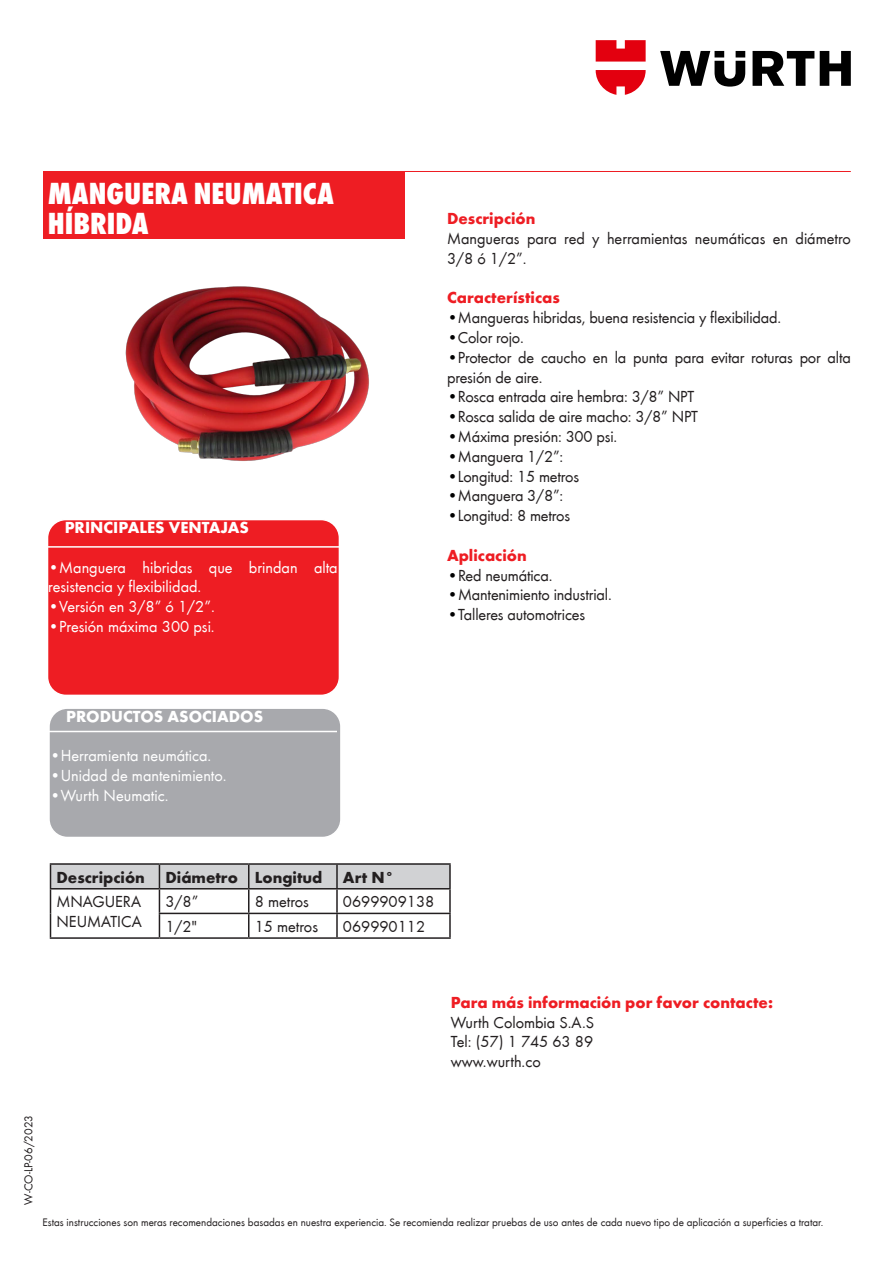
<style>
.page{position:relative;width:893px;height:1263px;background:#fff}
.page>*{position:absolute;margin:0;border:0;box-sizing:border-box;transform-origin:0 0}
.t1{font:800 condensed 31.5px/30px "Wuerth";color:#fff}
.t2{font:16.5px/19.8px "Wuerth";letter-spacing:-.01em;color:#231f20}
.t3{font:16.5px/19.8px "Wuerth";color:#fff}
.t4{font:700 16.5px "Wuerth";color:#ee1d23}
.t5{font:700 16.5px "Wuerth";color:#fff}
.t6{font:700 16.5px "Wuerth";color:#231f20}
.t7{font:12px "Wuerth";color:#231f20}
.t8{font:11.25px "Wuerth";color:#231f20}
.s1{color:#000001}
</style>
<div class="page">
<hr style="left:43px;top:171px;width:808px;height:1px;background:#ee1d23">
<svg style="left:660px;top:51px;width:191px;height:36px"></svg>
<svg style="left:596px;top:40px;width:50px;height:55px"></svg>
<div style="left:43px;top:172px;width:362px;height:67px;background:#ee1d23"></div>
<div style="left:49px;top:708px;width:292px;height:129px;background:#a8a9ad;border-radius:18px"></div>
<div style="left:48px;top:707px;width:294px;height:131px;border:2px solid #fff;border-radius:18px"></div>
<div style="left:48px;top:519px;width:291px;height:176px;background:#ee1d23;border-radius:18px"></div>
<div style="left:47px;top:519px;width:293px;height:177px;border:2px solid #fff;border-radius:18px"></div>
<hr style="left:44px;top:731px;width:293px;height:1px;background:#fff">
<hr style="left:47px;top:546px;width:293px;height:2px;background:#fff">
<hr style="left:50px;top:863px;width:109px;height:2px;background:#231f20">
<hr style="left:159px;top:863px;width:90px;height:2px;background:#231f20">
<hr style="left:249px;top:863px;width:88px;height:2px;background:#231f20">
<hr style="left:337px;top:863px;width:114px;height:2px;background:#231f20">
<hr style="left:449px;top:865px;width:2px;height:23px;background:#231f20">
<hr style="left:337px;top:888px;width:114px;height:1px;background:#231f20">
<hr style="left:449px;top:889px;width:2px;height:24px;background:#231f20">
<svg style="left:50px;top:864px;width:400px;height:73px"></svg>
<hr style="left:337px;top:913px;width:114px;height:1px;background:#231f20">
<hr style="left:336px;top:914px;width:2px;height:23px;background:#231f20">
<hr style="left:449px;top:914px;width:2px;height:23px;background:#231f20">
<hr style="left:50px;top:937px;width:109px;height:2px;background:#231f20">
<hr style="left:159px;top:937px;width:90px;height:2px;background:#231f20">
<hr style="left:249px;top:937px;width:88px;height:2px;background:#231f20">
<hr style="left:337px;top:937px;width:114px;height:2px;background:#231f20">
<img style="left:125px;top:286px;width:244px;height:175px">
<h1 class="t1" style="left:48px;top:176px;width:287px">MANGUERA NEUMATICA<br>HÍBRIDA</h1>
<p class="t5" style="left:65px;top:515px;width:186px">PRINCIPALES VENTAJAS</p>
<p class="t3" style="left:48px;top:556px;width:291px">•Manguera hibridas que brindan alta resistencia y flexibilidad.</p>
<p class="t3" style="left:48px;top:596px;width:168px">•Versión en 3/8” ó 1/2”.</p>
<p class="t3" style="left:48px;top:616px;width:168px">•Presión máxima 300 psi.</p>
<p class="t4" style="left:447px;top:206px;width:90px">Descripción</p>
<p class="t2" style="left:447px;top:228px;width:405px">Mangueras para red y herramientas neumáticas en diámetro<br>3/8 ó 1/2”.</p>
<p class="t4" style="left:447px;top:286px;width:114px">Características</p>
<p class="t2" style="left:447px;top:307px;width:336px"><span class="s1">•</span>Mangueras hibridas, buena resistencia y flexibilidad.</p>
<p class="t2" style="left:447px;top:327px;width:78px"><span class="s1">•</span>Color rojo.</p>
<p class="t2" style="left:447px;top:346px;width:405px"><span class="s1">•</span>Protector de caucho en la punta para evitar roturas por alta presión de aire.</p>
<p class="t2" style="left:447px;top:386px;width:249px"><span class="s1">•</span>Rosca entrada aire hembra: 3/8” NPT</p>
<p class="t2" style="left:447px;top:406px;width:252px"><span class="s1">•</span>Rosca salida de aire macho: 3/8” NPT</p>
<p class="t2" style="left:447px;top:426px;width:172px"><span class="s1">•</span>Máxima presión: 300 psi.</p>
<p class="t2" style="left:447px;top:445px;width:118px"><span class="s1">•</span>Manguera 1/2”:</p>
<p class="t2" style="left:447px;top:465px;width:134px"><span class="s1">•</span>Longitud: 15 metros</p>
<p class="t2" style="left:447px;top:485px;width:118px"><span class="s1">•</span>Manguera 3/8”:</p>
<p class="t2" style="left:447px;top:505px;width:125px"><span class="s1">•</span>Longitud: 8 metros</p>
<p class="t4" style="left:447px;top:543px;width:81px">Aplicación</p>
<p class="t2" style="left:447px;top:564px;width:107px"><span class="s1">•</span>Red neumática.</p>
<p class="t2" style="left:447px;top:584px;width:166px"><span class="s1">•</span>Mantenimiento industrial.</p>
<p class="t2" style="left:447px;top:604px;width:140px"><span class="s1">•</span>Talleres automotrices</p>
<p class="t5" style="left:66px;top:704px;width:198px">PRODUCTOS ASOCIADOS</p>
<p class="t3" style="left:50px;top:745px;width:163px">•Herramienta neumática.</p>
<p class="t3" style="left:50px;top:765px;width:178px">•Unidad de mantenimiento.</p>
<p class="t3" style="left:50px;top:785px;width:120px">•Wurth Neumatic.</p>
<p class="t6" style="left:57px;top:865px;width:339px">Descripción Diámetro Longitud Art N°</p>
<p class="t2" style="left:57px;top:891px;width:87px">MNAGUERA<br>NEUMATICA</p>
<p class="t2" style="left:165px;top:891px;width:34px">3/8”</p>
<p class="t2" style="left:255px;top:891px;width:56px">8 metros</p>
<p class="t2" style="left:343px;top:891px;width:93px">0699909138</p>
<p class="t2" style="left:165px;top:916px;width:33px">1/2"</p>
<p class="t2" style="left:255px;top:916px;width:65px">15 metros</p>
<p class="t2" style="left:343px;top:916px;width:84px">069990112</p>
<p class="t4" style="left:451px;top:990px;width:324px">Para más información por favor contacte:</p>
<p class="t2" style="left:451px;top:1011px;width:145px;text-align:justify">Wurth Colombia S.A.S Tel: (57) 1 745 63 89 www.wurth.co</p>
<p class="t7" style="left:20px;top:1205px;width:91px;rotate:-90deg">W-CO-LP-06/2023</p>
<p class="t8" style="left:43px;top:1214px;width:782px">Estas instrucciones son meras recomendaciones basadas en nuestra experiencia. Se recomienda realizar pruebas de uso antes de cada nuevo tipo de aplicación a superficies a tratar.</p>
</div>
